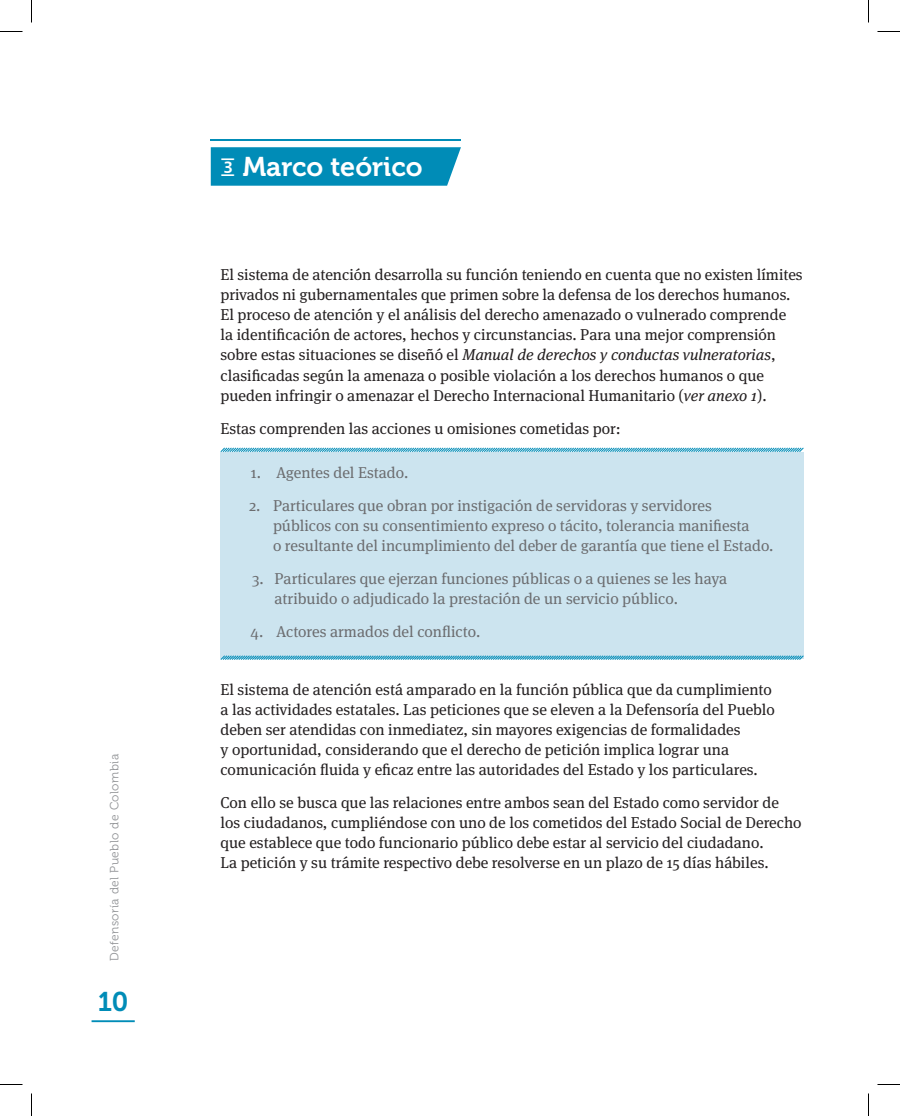
<style>
.page{position:relative;width:900px;height:1116px;background:#fff}
.page>*{position:absolute;margin:0;border:0;box-sizing:border-box;transform-origin:0 0}
.t1{font:27px "Museo 700";color:#fff}
.t2{font:27px "Museo 700";color:#008cb7}
.t3{font:15.75px/20px "Meta Serif OT";color:#231f20}
.t4{font:15.75px/20px "Meta Serif OT";color:#6c6d70}
.t5{font:12px "Museo 300";letter-spacing:.035em;color:#919396}
.s1{font-style:italic}
</style>
<div class="page">
<hr style="left:92px;top:1020px;width:43px;height:2px;background:#008cb7">
<div style="left:220px;top:452px;width:584px;height:207px;background:#cce4ef"></div>
<svg style="left:220px;top:447px;width:584px;height:5px;background:#83c6db"></svg>
<svg style="left:220px;top:655px;width:584px;height:5px;background:#6ebbd5"></svg>
<svg style="left:211px;top:147px;width:250px;height:39px;background:#0a90b9"></svg>
<hr style="left:211px;top:140px;width:250px;height:1px;background:#008cb7">
<svg style="left:0;top:31px;width:22px;height:1px"></svg>
<svg style="left:878px;top:31px;width:22px;height:1px"></svg>
<svg style="left:0;top:1084px;width:22px;height:1px"></svg>
<svg style="left:878px;top:1084px;width:22px;height:1px"></svg>
<svg style="left:31px;top:0;width:1px;height:22px"></svg>
<svg style="left:31px;top:1094px;width:1px;height:22px"></svg>
<svg style="left:868px;top:0;width:1px;height:22px"></svg>
<svg style="left:868px;top:1094px;width:1px;height:22px"></svg>
<p class="t5" style="left:108px;top:961px;width:208px;rotate:-90deg">Defensoría del Pueblo de Colombia</p>
<h1 class="t2" style="left:98px;top:986px;width:32px">10</h1>
<h1 class="t1" style="left:220px;top:151px;width:204px">✓ Marco teórico</h1>
<p class="t3" style="left:220px;top:265px;width:584px">El sistema de atención desarrolla su función teniendo en cuenta que no existen límites privados ni gubernamentales que primen sobre la defensa de los derechos humanos.<br>El proceso de atención y el análisis del derecho amenazado o vulnerado comprende la identificación de actores, hechos y circunstancias. Para una mejor comprensión sobre estas situaciones se diseñó el <span class="s1">Manual de derechos y conductas vulneratorias</span>, clasificadas según la amenaza o posible violación a los derechos humanos o que pueden infringir o amenazar el Derecho Internacional Humanitario (<span class="s1">ver anexo 1</span>).</p>
<p class="t3" style="left:220px;top:418px;width:402px">Estas comprenden las acciones u omisiones cometidas por:</p>
<p class="t4" style="left:251px;top:463px;width:159px">1. Agentes del Estado.</p>
<p class="t4" style="left:273px;top:496px;width:502px;text-indent:-24px">2. Particulares que obran por instigación de servidoras y servidores públicos con su consentimiento expreso o tácito, tolerancia manifiesta<br>o resultante del incumplimiento del deber de garantía que tiene el Estado.</p>
<p class="t4" style="left:275px;top:569px;width:454px;text-indent:-23px">3. Particulares que ejerzan funciones públicas o a quienes se les haya atribuido o adjudicado la prestación de un servicio público.</p>
<p class="t4" style="left:251px;top:622px;width:231px">4. Actores armados del conflicto.</p>
<p class="t3" style="left:221px;top:680px;width:556px">El sistema de atención está amparado en la función pública que da cumplimiento a las actividades estatales. Las peticiones que se eleven a la Defensoría del Pueblo deben ser atendidas con inmediatez, sin mayores exigencias de formalidades<br>y oportunidad, considerando que el derecho de petición implica lograr una comunicación fluida y eficaz entre las autoridades del Estado y los particulares.</p>
<p class="t3" style="left:221px;top:793px;width:583px">Con ello se busca que las relaciones entre ambos sean del Estado como servidor de los ciudadanos, cumpliéndose con uno de los cometidos del Estado Social de Derecho que establece que todo funcionario público debe estar al servicio del ciudadano.<br>La petición y su trámite respectivo debe resolverse en un plazo de 15 días hábiles.</p>
</div>
